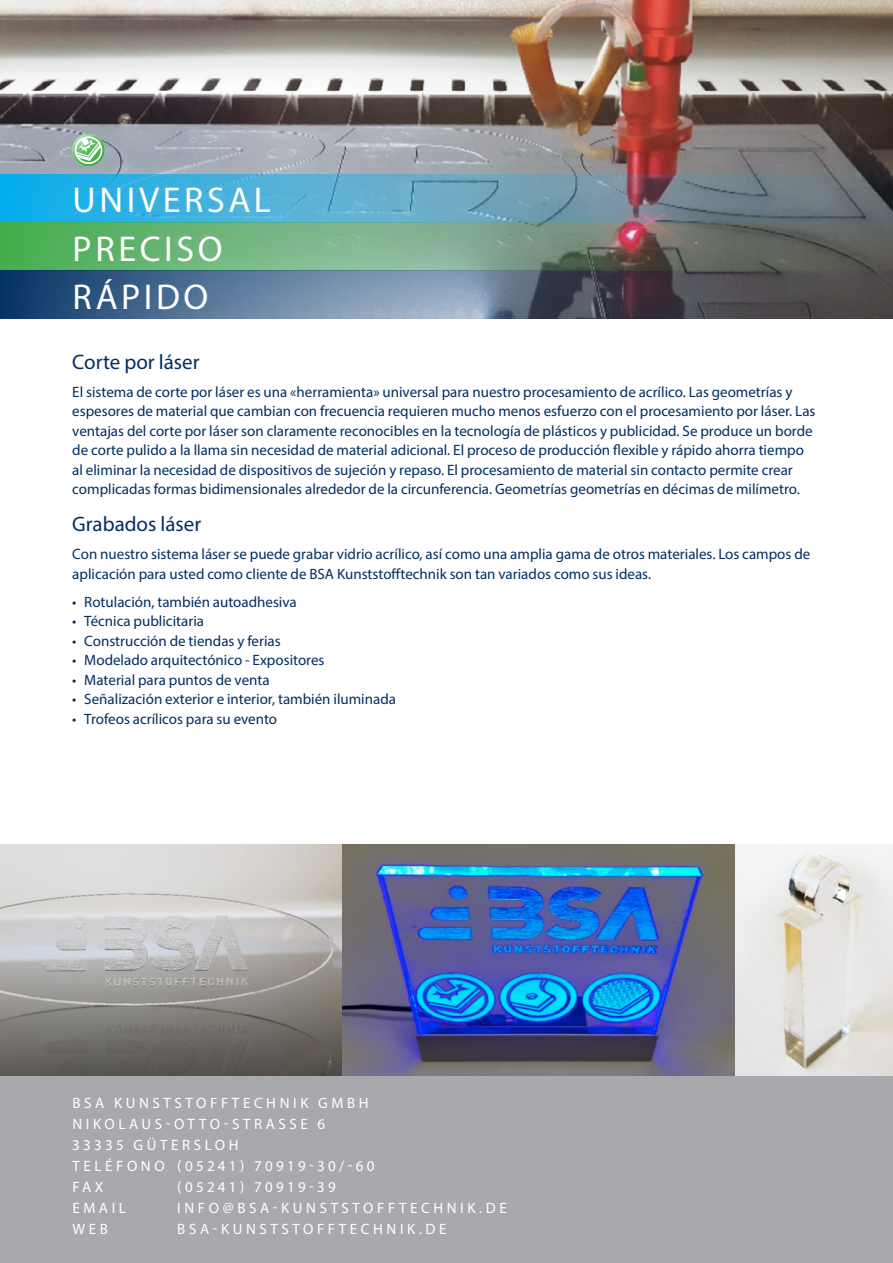
<style>
.page{position:relative;width:893px;height:1263px;background:#fff}
.page>*{position:absolute;margin:0;border:0;box-sizing:border-box;transform-origin:0 0}
.Oberthemen{font:36px "Myriad Pro";letter-spacing:.1em;color:#fff}
.Überschriften{font:21px "Myriad Pro";color:#002e61}
.Überschriften-2{font:15px/19.5px "Myriad Pro";color:#002e61}
.Kontaktdaten{font:15px "Myriad Pro";letter-spacing:.24em;color:#fff}
.Kontaktdaten-2{font:15px "Myriad Pro";letter-spacing:.22em;color:#fff}
</style>
<div class="page">
<div style="left:0;top:1076px;width:893px;height:187px;background:#a8a9ad"></div>
<img style="left:0;top:0;width:893px;height:174px">
<svg style="left:0;top:174px;width:893px;height:49px;background:#5898b3"></svg>
<svg style="left:0;top:223px;width:893px;height:48px;background:#6c9272"></svg>
<svg style="left:0;top:271px;width:893px;height:48px;background:#54647a"></svg>
<svg style="left:76px;top:137px;width:25px;height:26px"></svg>
<svg style="left:72px;top:134px;width:33px;height:32px"></svg>
<img style="left:0;top:845px;width:893px;height:231px">
<p class="Oberthemen" style="left:73px;top:178px;width:200px">UNIVERSAL</p>
<p class="Oberthemen" style="left:73px;top:226px;width:151px">PRECISO</p>
<p class="Oberthemen" style="left:73px;top:274px;width:137px">RÁPIDO</p>
<p class="Überschriften" style="left:72px;top:349px;width:129px">Corte por láser</p>
<p class="Überschriften-2" style="left:72px;top:382px;width:745px">El sistema de corte por láser es una «herramienta» universal para nuestro procesamiento de acrílico. Las geometrías y espesores de material que cambian con frecuencia requieren mucho menos esfuerzo con el procesamiento por láser. Las ventajas del corte por láser son claramente reconocibles en la tecnología de plásticos y publicidad. Se produce un borde de corte pulido a la llama sin necesidad de material adicional. El proceso de producción flexible y rápido ahorra tiempo al eliminar la necesidad de dispositivos de sujeción y repaso. El procesamiento de material sin contacto permite crear complicadas formas bidimensionales alrededor de la circunferencia. Geometrías geometrías en décimas de milímetro.</p>
<p class="Überschriften" style="left:72px;top:511px;width:131px">Grabados láser</p>
<p class="Überschriften-2" style="left:72px;top:544px;width:739px">Con nuestro sistema láser se puede grabar vidrio acrílico, así como una amplia gama de otros materiales. Los campos de aplicación para usted como cliente de BSA Kunststofftechnik son tan variados como sus ideas.</p>
<p class="Überschriften-2" style="left:72px;top:591px;width:226px">• Rotulación, también autoadhesiva</p>
<p class="Überschriften-2" style="left:72px;top:611px;width:133px">• Técnica publicitaria</p>
<p class="Überschriften-2" style="left:72px;top:630px;width:210px">• Construcción de tiendas y ferias</p>
<p class="Überschriften-2" style="left:72px;top:650px;width:254px">• Modelado arquitectónico - Expositores</p>
<p class="Überschriften-2" style="left:72px;top:669px;width:199px">• Material para puntos de venta</p>
<p class="Überschriften-2" style="left:72px;top:689px;width:325px">• Señalización exterior e interior, también iluminada</p>
<p class="Überschriften-2" style="left:72px;top:708px;width:206px">• Trofeos acrílicos para su evento</p>
<p class="Kontaktdaten" style="left:72px;top:1093px;width:298px">BSA KUNSTSTOFFTECHNIK GMBH</p>
<p class="Kontaktdaten" style="left:72px;top:1114px;width:254px">NIKOLAUS-OTTO-STRASSE 6</p>
<p class="Kontaktdaten" style="left:72px;top:1135px;width:168px">33335 GÜTERSLOH</p>
<p class="Kontaktdaten-2" style="left:72px;top:1156px;width:304px">TELÉFONO (05241) 70919-30/-60</p>
<p class="Kontaktdaten" style="left:72px;top:1177px;width:32px">FAX</p>
<p class="Kontaktdaten-2" style="left:177px;top:1177px;width:160px">(05241) 70919-39</p>
<p class="Kontaktdaten" style="left:72px;top:1198px;width:55px">EMAIL</p>
<p class="Kontaktdaten" style="left:177px;top:1198px;width:331px">INFO@BSA-KUNSTSTOFFTECHNIK.DE</p>
<p class="Kontaktdaten" style="left:72px;top:1219px;width:37px">WEB</p>
<p class="Kontaktdaten" style="left:177px;top:1219px;width:271px">BSA-KUNSTSTOFFTECHNIK.DE</p>
</div>
